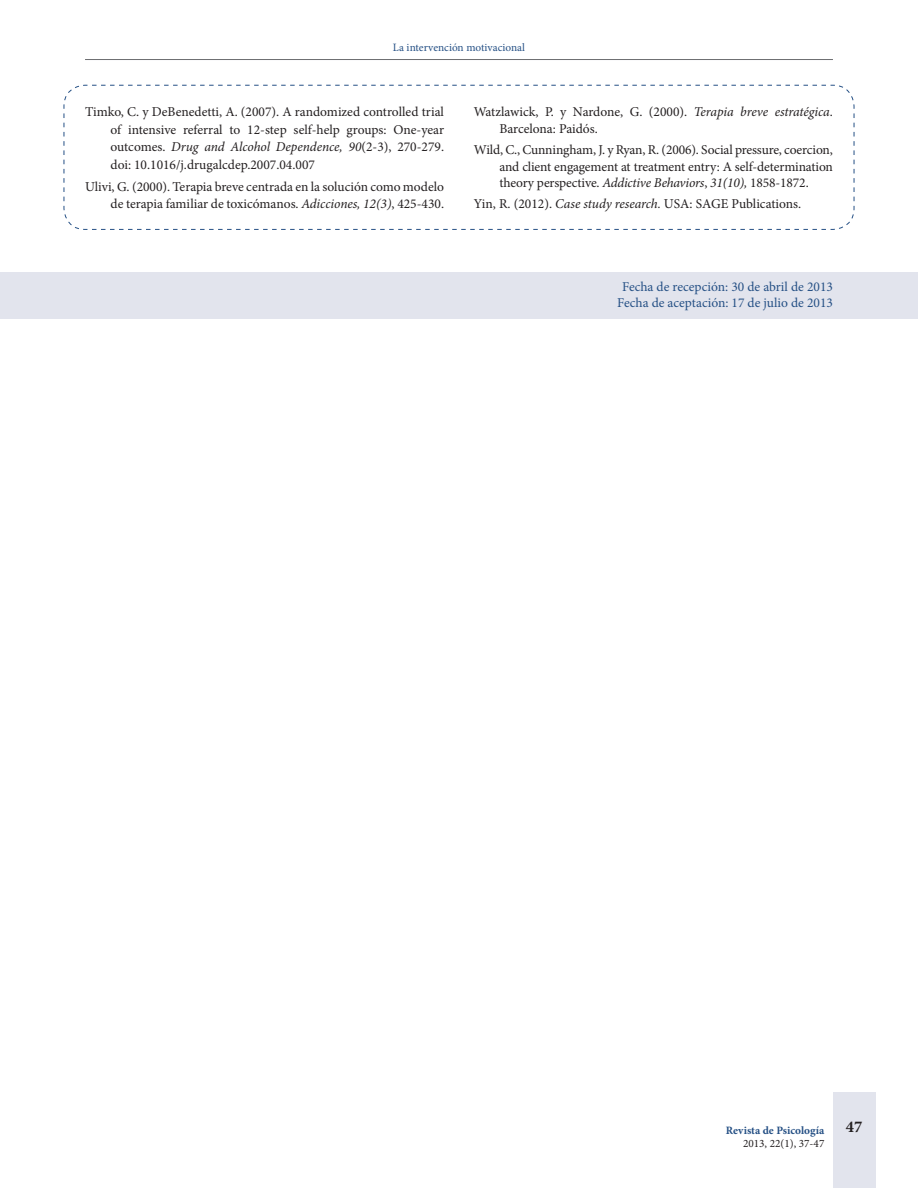
<style>
.page{position:relative;width:918px;height:1188px;background:#fff}
.page>*{position:absolute;margin:0;border:0;box-sizing:border-box;transform-origin:0 0}
.t1{font:700 16.5px "Minion Pro";color:#231f20}
.REFERENCIAS{font:13.5px/17.5px "Minion Pro";color:#231f20;text-align:justify}
.AUTORES{font:13.5px "Minion Pro";color:#255085}
.t2{font:11.25px "Minion Pro";color:#255085}
.t3{font:700 11.25px "Minion Pro";letter-spacing:.005em;color:#255085}
.t4{font:11.25px "Minion Pro";color:#231f20}
.s1{font-style:italic}
</style>
<div class="page">
<div style="left:833px;top:1092px;width:42px;height:96px;background:#e2e4ed"></div>
<hr style="left:85px;top:59px;width:748px;height:1px;background:#6c6d70">
<svg style="left:854px;top:113px;width:1px;height:88px"></svg>
<svg style="left:64px;top:85px;width:790px;height:145px"></svg>
<div style="left:0;top:272px;width:918px;height:47px;background:#e2e4ed"></div>
<p class="t2" style="left:393px;top:40px;width:134px">La intervención motivacional</p>
<p class="REFERENCIAS" style="left:111px;top:103px;width:335px;text-indent:-26px">Timko, C. y DeBenedetti, A. (2007). A randomized controlled trial of intensive referral to 12-step self-help groups: One-year outcomes. <span class="s1">Drug and Alcohol Dependence, 90</span>(2-3), 270-279. doi: 10.1016/j.drugalcdep.2007.04.007</p>
<p class="REFERENCIAS" style="left:85px;top:178px;width:361px;text-align:right">Ulivi, G. (2000). Terapia breve centrada en la solución como modelo de terapia familiar de toxicómanos. <span class="s1">Adicciones, 12(3)</span>, 425-430.</p>
<p class="REFERENCIAS" style="left:499px;top:103px;width:335px;line-height:16.8px;text-indent:-26px">Watzlawick, P. y Nardone, G. (2000). <span class="s1">Terapia breve estratégica</span>.<br>Barcelona: Paidós.</p>
<p class="REFERENCIAS" style="left:499px;top:141px;width:335px;line-height:16.8px;text-indent:-26px">Wild, C., Cunningham, J. y Ryan, R. (2006). Social pressure, coercion, and client engagement at treatment entry: A self-determination theory perspective. <span class="s1">Addictive Behaviors</span>, <span class="s1">31(10),</span> 1858-1872.</p>
<p class="REFERENCIAS" style="left:474px;top:195px;width:329px">Yin, R. (2012). <span class="s1">Case study research.</span> USA: SAGE Publications.</p>
<p class="AUTORES" style="left:622px;top:278px;width:212px">Fecha de recepción: 30 de abril de 2013</p>
<p class="AUTORES" style="left:617px;top:294px;width:217px">Fecha de aceptación: 17 de julio de 2013</p>
<p class="t3" style="left:726px;top:1122px;width:100px">Revista de Psicología</p>
<p class="t1" style="left:846px;top:1115px;width:18px">47</p>
<p class="t4" style="left:743px;top:1136px;width:83px">2013, 22(1), 37-47</p>
</div>
